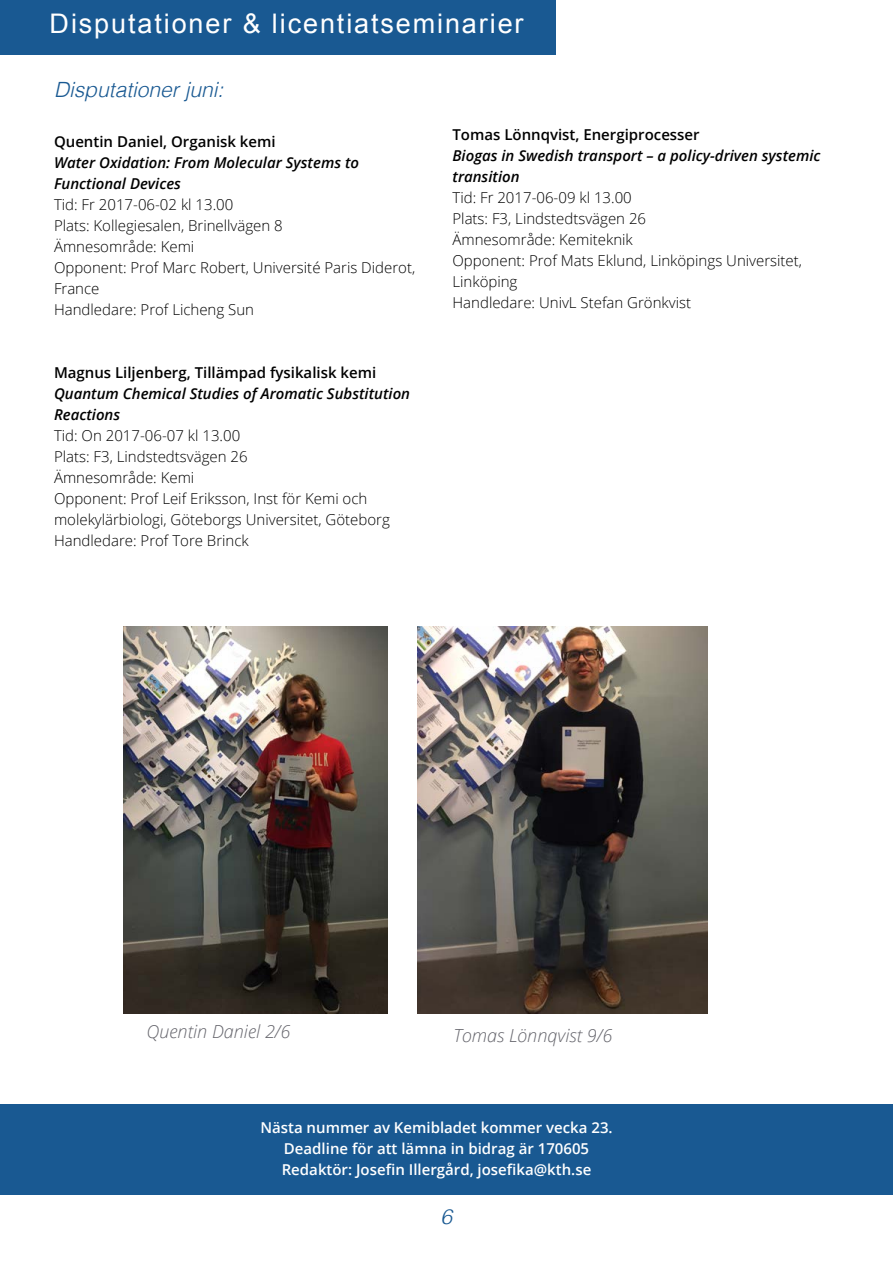
<style>
.page{position:relative;width:893px;height:1263px;background:#fff}
.page>*{position:absolute;margin:0;border:0;box-sizing:border-box;transform-origin:0 0}
.t1{font:27px "Arial";letter-spacing:.07em;color:#fff}
.t2{font:italic 300 21px "Helvetica";color:#195992}
.t3{font:italic 300 18px "Open Sans";color:#65656c}
.t4{font:300 15px/21px "Open Sans";color:#000}
.t5{font:italic 600 15px/21px "Open Sans";color:#000}
.t6{font:600 15px/21px "Open Sans";color:#fff;text-align:center}
.t7{font:600 15px "Open Sans";color:#000}
</style>
<div class="page">
<div style="left:0;top:1105px;width:893px;height:90px;background:#195992"></div>
<div style="left:0;top:0;width:555px;height:54px;background:#195992"></div>
<img style="left:123px;top:627px;width:265px;height:386px">
<img style="left:417px;top:627px;width:290px;height:386px">
<h1 class="t1" style="left:50px;top:6px;width:475px">Disputationer &amp; licentiatseminarier</h1>
<h2 class="t2" style="left:54px;top:72px;width:171px">Disputationer juni:</h2>
<p class="t7" style="left:54px;top:131px;width:223px">Quentin Daniel, Organisk kemi</p>
<p class="t5" style="left:54px;top:152px;width:307px">Water Oxidation: From Molecular Systems to<br>Functional Devices</p>
<p class="t4" style="left:54px;top:193px;width:363px">Tid: Fr 2017-06-02 kl 13.00<br>Plats: Kollegiesalen, Brinellvägen 8<br>Ämnesområde: Kemi<br>Opponent: Prof Marc Robert, Université Paris Diderot,<br>France<br>Handledare: Prof Licheng Sun</p>
<p class="t7" style="left:54px;top:362px;width:324px">Magnus Liljenberg, Tillämpad fysikalisk kemi</p>
<p class="t5" style="left:54px;top:383px;width:358px">Quantum Chemical Studies of Aromatic Substitution<br>Reactions</p>
<p class="t4" style="left:54px;top:424px;width:337px">Tid: On 2017-06-07 kl 13.00<br>Plats: F3, Lindstedtsvägen 26<br>Ämnesområde: Kemi<br>Opponent: Prof Leif Eriksson, Inst för Kemi och molekylärbiologi, Göteborgs Universitet, Göteborg Handledare: Prof Tore Brinck</p>
<p class="t7" style="left:452px;top:124px;width:249px">Tomas Lönnqvist, Energiprocesser</p>
<p class="t5" style="left:452px;top:144px;width:370px">Biogas in Swedish transport – a policy-driven systemic transition</p>
<p class="t4" style="left:452px;top:186px;width:351px">Tid: Fr 2017-06-09 kl 13.00<br>Plats: F3, Lindstedtsvägen 26<br>Ämnesområde: Kemiteknik<br>Opponent: Prof Mats Eklund, Linköpings Universitet,<br>Linköping<br>Handledare: UnivL Stefan Grönkvist</p>
<p class="t3" style="left:147px;top:1019px;width:145px">Quentin Daniel 2/6</p>
<p class="t3" style="left:453px;top:1023px;width:161px">Tomas Lönnqvist 9/6</p>
<p class="t6" style="left:260px;top:1117px;width:354px">Nästa nummer av Kemibladet kommer vecka 23.<br>Deadline för att lämna in bidrag är 170605<br>Redaktör: Josefin Illergård, josefika@kth.se</p>
<h2 class="t2" style="left:441px;top:1199px;width:13px">6</h2>
</div>
